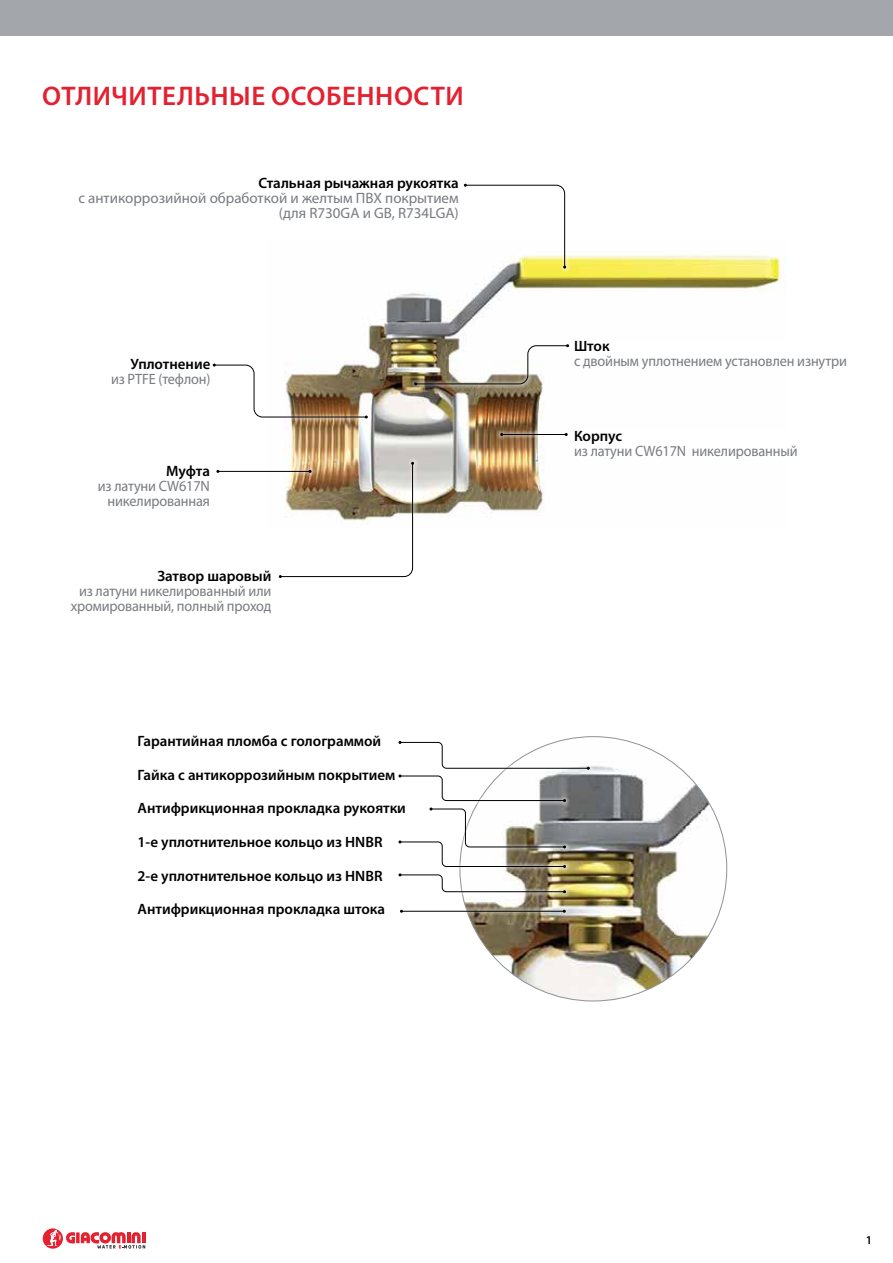
<style>
.page{position:relative;width:893px;height:1263px;background:#fff}
.page>*{position:absolute;margin:0;border:0;box-sizing:border-box;transform-origin:0 0}
.t1{font:600 27px "Myriad Pro";letter-spacing:.02em;color:#e42130}
.t2{font:600 15px "Myriad Pro";color:#000}
.t3{font:15px/15px "Myriad Pro";letter-spacing:-.01em;color:#787b80;text-align:right;scale:.95 1}
.t4{font:15px/15px "Myriad Pro";letter-spacing:-.01em;color:#787b80;text-align:right}
.t5{font:600 12px "Myriad Pro";color:#000}
</style>
<div class="page">
<div style="left:0;top:0;width:893px;height:35px;background:#a3a7ac"></div>
<svg style="left:76px;top:1232px;width:4px;height:11px"></svg>
<svg style="left:81px;top:1232px;width:64px;height:16px"></svg>
<div style="left:43px;top:1228px;width:20px;height:21px;background:#e42130;border-radius:50%"></div>
<svg style="left:47px;top:1229px;width:28px;height:17px"></svg>
<img style="left:285px;top:255px;width:501px;height:261px">
<div style="left:460px;top:180px;width:110px;height:93px;background:#fff;opacity:.85"></div>
<svg style="left:464px;top:184px;width:102px;height:85px"></svg>
<div style="left:275px;top:458px;width:143px;height:124px;background:#fff;opacity:.85"></div>
<div style="left:212px;top:466px;width:103px;height:11px;background:#fff"></div>
<hr style="left:218px;top:471px;width:92px;height:1px;background:#000">
<img style="left:279px;top:462px;width:135px;height:116px">
<div style="left:496px;top:429px;width:75px;height:11px;background:#fff;opacity:.85"></div>
<hr style="left:502px;top:434px;width:64px;height:1px;background:#000">
<div style="left:574px;top:340px;width:276px;height:26px;background:#fff"></div>
<div style="left:574px;top:429px;width:276px;height:27px;background:#fff"></div>
<img style="left:462px;top:737px;width:265px;height:264px">
<div style="left:209px;top:360px;width:163px;height:62px;background:#fff;opacity:.85"></div>
<svg style="left:213px;top:364px;width:155px;height:54px"></svg>
<div style="left:395px;top:869px;width:175px;height:28px;background:#fff;opacity:.85"></div>
<div style="left:395px;top:737px;width:199px;height:36px;background:#fff"></div>
<svg style="left:398px;top:741px;width:192px;height:152px"></svg>
<div style="left:410px;top:340px;width:163px;height:49px;background:#fff;opacity:.85"></div>
<img style="left:414px;top:344px;width:155px;height:41px">
<div style="left:396px;top:906px;width:174px;height:11px;background:#fff;opacity:.85"></div>
<hr style="left:401px;top:911px;width:163px;height:1px;background:#000">
<h1 class="t1" style="left:42px;top:81px;width:423px">ОТЛИЧИТЕЛЬНЫЕ ОСОБЕННОСТИ</h1>
<p class="t2" style="left:258px;top:174px;width:202px">Стальная рычажная рукоятка</p>
<p class="t4" style="left:78px;top:190px;width:382px">с антикоррозийной обработкой и желтым ПВХ покрытием (для R730GA и GB, R734LGA)</p>
<p class="t2" style="left:130px;top:356px;width:82px">Уплотнение</p>
<p class="t3" style="left:111px;top:372px;width:106px">из PTFE (тефлон)</p>
<p class="t2" style="left:166px;top:463px;width:45px">Муфта</p>
<p class="t3" style="left:98px;top:479px;width:120px">из латуни CW617N никелированная</p>
<p class="t2" style="left:157px;top:568px;width:116px">Затвор шаровый</p>
<p class="t3" style="left:71px;top:584px;width:213px;text-align:center">из латуни никелированный или хромированный, полный проход</p>
<p class="t2" style="left:138px;top:733px;width:245px">Гарантийная пломба с голограммой</p>
<p class="t2" style="left:138px;top:766px;width:259px">Гайка с антикоррозийным покрытием</p>
<p class="t2" style="left:138px;top:800px;width:270px">Антифрикционная прокладка рукоятки</p>
<p class="t2" style="left:138px;top:834px;width:247px">1-е уплотнительное кольцо из HNBR</p>
<p class="t2" style="left:138px;top:867px;width:247px">2-е уплотнительное кольцо из HNBR</p>
<p class="t2" style="left:138px;top:901px;width:249px">Антифрикционная прокладка штока</p>
<p class="t2" style="left:574px;top:338px;width:37px">Шток</p>
<p class="t3" style="left:574px;top:354px;width:289px">с двойным уплотнением установлен изнутри</p>
<p class="t2" style="left:574px;top:427px;width:50px">Корпус</p>
<p class="t3" style="left:574px;top:443px;width:237px">из латуни CW617N никелированный</p>
<p class="t5" style="left:866px;top:1233px;width:8px">1</p>
</div>
